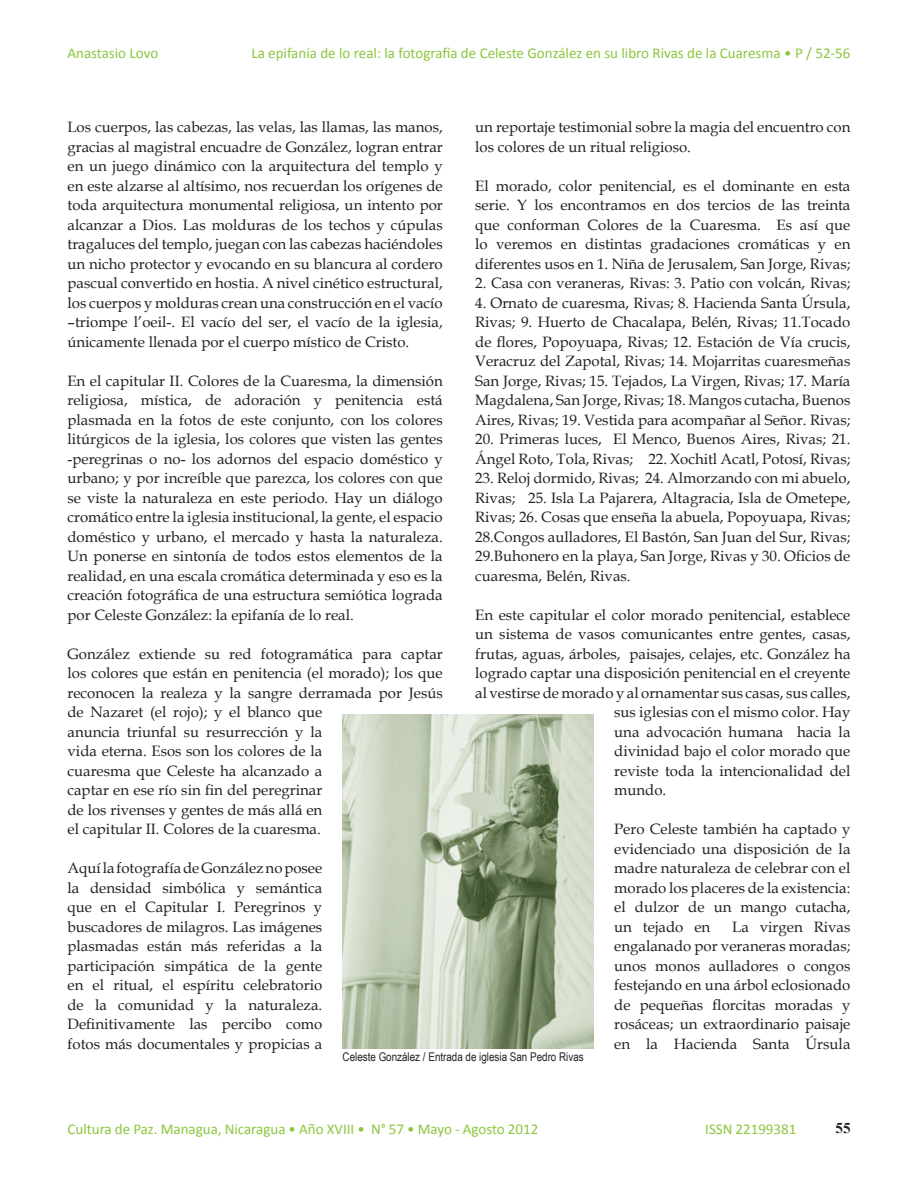
<style>
.page{position:relative;width:918px;height:1188px;background:#fff}
.page>*{position:absolute;margin:0;border:0;box-sizing:border-box;transform-origin:0 0}
.t1{font:15px/19.5px "Book Antiqua";color:#231f20;text-align:justify}
.t2{font:15px "Calibri";color:#8bc63e}
.t3{font:700 15px "Times New Roman";color:#231f20}
.t4{font:12px "Arial Narrow";color:#231f20}
</style>
<div class="page">
<img style="left:343px;top:714px;width:251px;height:334px">
<p class="t2" style="left:68px;top:44px;width:92px">Anastasio Lovo</p>
<p class="t2" style="left:251px;top:44px;width:601px">La epifanía de lo real: la fotografía de Celeste González en su libro Rivas de la Cuaresma • P / 52-56</p>
<p class="t1" style="left:475px;top:117px;width:377px">un reportaje testimonial sobre la magia del encuentro con los colores de un ritual religioso.</p>
<p class="t1" style="left:475px;top:176px;width:377px">El morado, color penitencial, es el dominante en esta serie. Y los encontramos en dos tercios de las treinta que conforman Colores de la Cuaresma. Es así que lo veremos en distintas gradaciones cromáticas y en diferentes usos en 1. Niña de Jerusalem, San Jorge, Rivas;</p>
<p class="t1" style="left:475px;top:273px;width:377px">2. Casa con veraneras, Rivas: 3. Patio con volcán, Rivas;</p>
<p class="t1" style="left:475px;top:293px;width:377px">4. Ornato de cuaresma, Rivas; 8. Hacienda Santa Úrsula, Rivas; 9. Huerto de Chacalapa, Belén, Rivas; 11.Tocado de flores, Popoyuapa, Rivas; 12. Estación de Vía crucis, Veracruz del Zapotal, Rivas; 14. Mojarritas cuaresmeñas San Jorge, Rivas; 15. Tejados, La Virgen, Rivas; 17. María Magdalena, San Jorge, Rivas; 18. Mangos cutacha, Buenos Aires, Rivas; 19. Vestida para acompañar al Señor. Rivas;</p>
<p class="t1" style="left:475px;top:429px;width:377px">20. Primeras luces, El Menco, Buenos Aires, Rivas; 21.<br>Ángel Roto, Tola, Rivas; 22. Xochitl Acatl, Potosí, Rivas;</p>
<p class="t1" style="left:475px;top:468px;width:377px">23. Reloj dormido, Rivas; 24. Almorzando con mi abuelo, Rivas; 25. Isla La Pajarera, Altagracia, Isla de Ometepe, Rivas; 26. Cosas que enseña la abuela, Popoyuapa, Rivas; 28.Congos aulladores, El Bastón, San Juan del Sur, Rivas; 29.Buhonero en la playa, San Jorge, Rivas y 30. Oficios de cuaresma, Belén, Rivas.</p>
<p class="t1" style="left:475px;top:605px;width:377px">En este capitular el color morado penitencial, establece</p>
<p class="t1" style="left:475px;top:624px;width:377px">un sistema de vasos comunicantes entre gentes, casas,</p>
<p class="t1" style="left:475px;top:644px;width:377px">frutas, aguas, árboles, paisajes, celajes, etc. González ha</p>
<p class="t1" style="left:475px;top:663px;width:377px">logrado captar una disposición penitencial en el creyente</p>
<p class="t1" style="left:475px;top:683px;width:377px">al vestirse de morado y al ornamentar sus casas, sus calles,</p>
<p class="t1" style="left:614px;top:702px;width:238px">sus iglesias con el mismo color. Hay</p>
<p class="t1" style="left:614px;top:722px;width:238px">una advocación humana hacia la</p>
<p class="t1" style="left:614px;top:741px;width:238px">divinidad bajo el color morado que</p>
<p class="t1" style="left:614px;top:761px;width:238px">reviste toda la intencionalidad del</p>
<p class="t1" style="left:614px;top:780px;width:54px">mundo.</p>
<p class="t1" style="left:614px;top:819px;width:238px">Pero Celeste también ha captado y evidenciado una disposición de la madre naturaleza de celebrar con el morado los placeres de la existencia: el dulzor de un mango cutacha, un tejado en</p>
<p class="t1" style="left:68px;top:117px;width:377px">Los cuerpos, las cabezas, las velas, las llamas, las manos, gracias al magistral encuadre de González, logran entrar en un juego dinámico con la arquitectura del templo y en este alzarse al altísimo, nos recuerdan los orígenes de toda arquitectura monumental religiosa, un intento por alcanzar a Dios. Las molduras de los techos y cúpulas tragaluces del templo, juegan con las cabezas haciéndoles un nicho protector y evocando en su blancura al cordero pascual convertido en hostia. A nivel cinético estructural, los cuerpos y molduras crean una construcción en el vacío –triompe l’oeil-. El vacío del ser, el vacío de la iglesia, únicamente llenada por el cuerpo místico de Cristo.</p>
<p class="t1" style="left:68px;top:371px;width:377px">En el capitular II. Colores de la Cuaresma, la dimensión religiosa, mística, de adoración y penitencia está plasmada en la fotos de este conjunto, con los colores litúrgicos de la iglesia, los colores que visten las gentes -peregrinas o no- los adornos del espacio doméstico y urbano; y por increíble que parezca, los colores con que se viste la naturaleza en este periodo. Hay un diálogo cromático entre la iglesia institucional, la gente, el espacio doméstico y urbano, el mercado y hasta la naturaleza.<br>Un ponerse en sintonía de todos estos elementos de la realidad, en una escala cromática determinada y eso es la creación fotográfica de una estructura semiótica lograda por Celeste González: la epifanía de lo real.</p>
<p class="t1" style="left:68px;top:644px;width:377px;text-align:left">González extiende su red fotogramática para captar los colores que están en penitencia (el morado); los que reconocen la realeza y la sangre derramada por Jesús de Nazaret (el rojo); y el blanco que<br>anuncia triunfal su resurrección y la<br>vida eterna. Esos son los colores de la<br>cuaresma que Celeste ha alcanzado a<br>captar en ese río sin fin del peregrinar<br>de los rivenses y gentes de más allá en<br>el capitular II. Colores de la cuaresma.</p>
<p class="t1" style="left:68px;top:858px;width:256px">Aquí la fotografía de González no posee la densidad simbólica y semántica que en el Capitular I. Peregrinos y buscadores de milagros. Las imágenes plasmadas están más referidas a la participación simpática de la gente en el ritual, el espíritu celebratorio de la comunidad y la naturaleza.<br>Definitivamente las percibo como fotos más documentales y propicias a</p>
<p class="t1" style="left:614px;top:917px;width:238px;text-indent:118px">La virgen Rivas engalanado por veraneras moradas; unos monos aulladores o congos festejando en una árbol eclosionado de pequeñas florcitas moradas y rosáceas; un extraordinario paisaje en la Hacienda Santa Úrsula</p>
<p class="t4" style="left:343px;top:1048px;width:243px">Celeste González / Entrada de iglesia San Pedro Rivas</p>
<p class="t2" style="left:68px;top:1120px;width:472px">Cultura de Paz. Managua, Nicaragua • Año XVIII • N° 57 • Mayo - Agosto 2012</p>
<p class="t2" style="left:705px;top:1120px;width:93px">ISSN 22199381</p>
<p class="t3" style="left:836px;top:1117px;width:16px">55</p>
</div>
